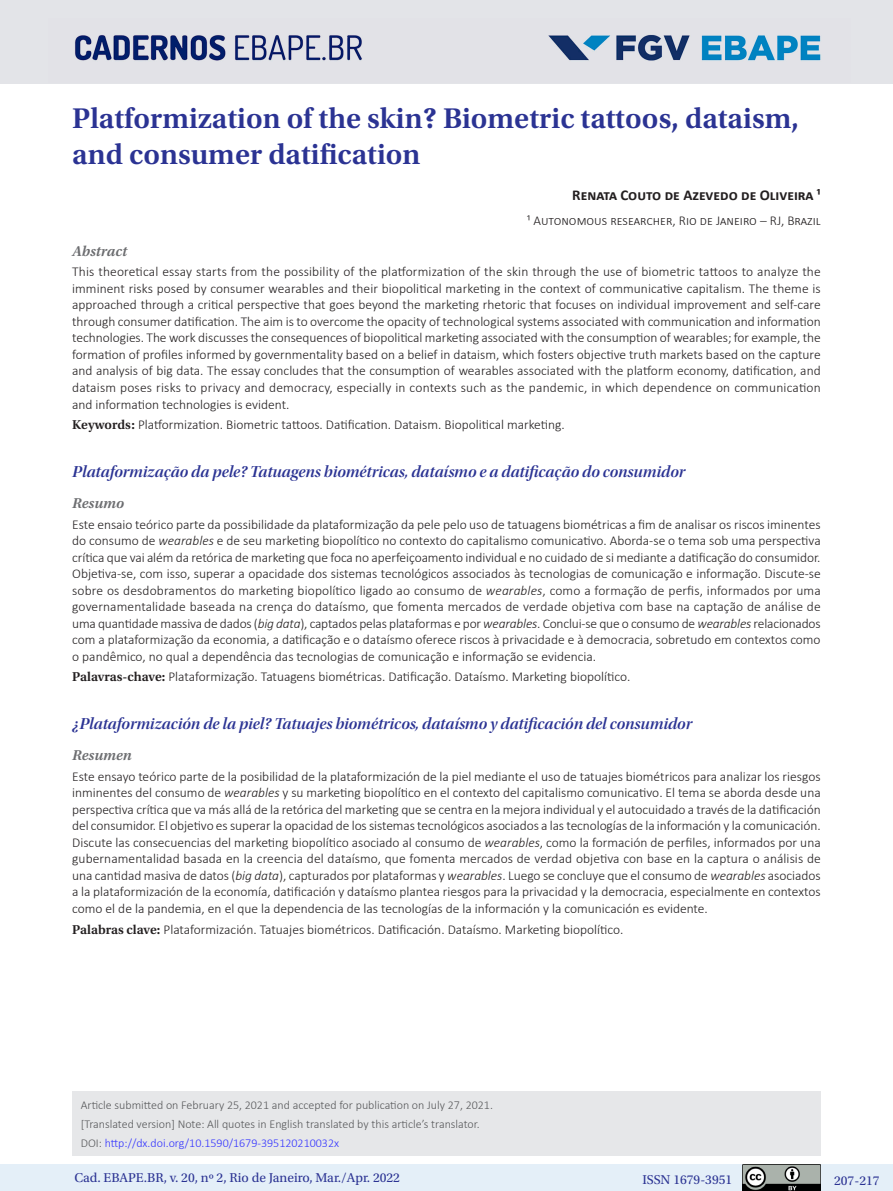
<style>
.page{position:relative;width:893px;height:1191px;background:#fff}
.page>*{position:absolute;margin:0;border:0;box-sizing:border-box;transform-origin:0 0}
._01_título_PT{font:600 30px/36px "Utopia Std";color:#2b3393}
._03_3_1_título_IN{font:16.5px "Utopia Std Semibold Disp It";color:#2b3393}
._02_autores{font:700 15px "Calibri";color:#231f20}
._03_0_titulo_resumo{font:italic 600 15px "Utopia Std";color:#6c6d70}
._03_1_1_resumo_PT{font:300 13.5px/16.5px "Calibri";color:#231f20;text-align:justify}
._03_3_2_resumo_IN{font:300 13.5px/16.5px "Calibri";letter-spacing:.015em;color:#231f20;text-align:justify}
._03_1_2_palavras-cha{font:300 13.5px "Calibri";color:#231f20}
.t1{font:13.5px "Utopia Std";color:#2b3393}
._02_autores_-_tit{font:300 13.5px "Calibri";color:#231f20}
._06_3_nota_de_rodape{font:300 12px "Calibri";color:#57585a}
._06_3_nota_de_rodape-2{font:300 12px "Calibri";color:#33f}
.s1{font-family:"Utopia Std";font-weight:600}
.s2{font-style:italic}
.s3{color:#57585a}
</style>
<div class="page">
<div style="left:0;top:1164px;width:893px;height:27px;background:#e4eff8"></div>
<img style="left:743px;top:1164px;width:78px;height:27px">
<div style="left:0;top:0;width:893px;height:84px;background:#e3e4e8"></div>
<img style="left:74px;top:34px;width:747px;height:27px">
<div style="left:72px;top:1091px;width:749px;height:64px;background:#e6e7e9"></div>
<p class="_01_título_PT" style="left:72px;top:101px;width:728px">Platformization of the skin? Biometric tattoos, dataism, and consumer datification</p>
<p class="_02_autores" style="left:572px;top:185px;width:250px">Renata Couto de Azevedo de Oliveira ¹</p>
<p class="_02_autores_-_tit" style="left:527px;top:212px;width:295px">¹ Autonomous researcher, Rio de Janeiro – RJ, Brazil</p>
<p class="_03_0_titulo_resumo" style="left:72px;top:242px;width:57px">Abstract</p>
<p class="_03_3_2_resumo_IN" style="left:72px;top:263px;width:750px">This theoretical essay starts from the possibility of the platformization of the skin through the use of biometric tattoos to analyze the imminent risks posed by consumer wearables and their biopolitical marketing in the context of communicative capitalism. The theme is approached through a critical perspective that goes beyond the marketing rhetoric that focuses on individual improvement and self-care through consumer datification. The aim is to overcome the opacity of technological systems associated with communication and information technologies. The work discusses the consequences of biopolitical marketing associated with the consumption of wearables; for example, the formation of profiles informed by governmentality based on a belief in dataism, which fosters objective truth markets based on the capture and analysis of big data. The essay concludes that the consumption of wearables associated with the platform economy, datification, and dataism poses risks to privacy and democracy, especially in contexts such as the pandemic, in which dependence on communication and information technologies is evident.</p>
<p class="_03_1_2_palavras-cha" style="left:72px;top:416px;width:494px"><span class="s1">Keywords:</span> Platformization. Biometric tattoos. Datification. Dataism. Biopolitical marketing.</p>
<p class="_03_3_1_título_IN" style="left:72px;top:463px;width:614px">Plataformização da pele? Tatuagens biométricas, dataísmo e a datificação do consumidor</p>
<p class="_03_0_titulo_resumo" style="left:72px;top:494px;width:53px">Resumo</p>
<p class="_03_1_1_resumo_PT" style="left:72px;top:516px;width:750px">Este ensaio teórico parte da possibilidade da plataformização da pele pelo uso de tatuagens biométricas a fim de analisar os riscos iminentes do consumo de <span class="s2">wearables</span> e de seu marketing biopolítico no contexto do capitalismo comunicativo. Aborda-se o tema sob uma perspectiva crítica que vai além da retórica de marketing que foca no aperfeiçoamento individual e no cuidado de si mediante a datificação do consumidor.<br>Objetiva-se, com isso, superar a opacidade dos sistemas tecnológicos associados às tecnologias de comunicação e informação. Discute-se sobre os desdobramentos do marketing biopolítico ligado ao consumo de <span class="s2">wearables</span>, como a formação de perfis, informados por uma governamentalidade baseada na crença do dataísmo, que fomenta mercados de verdade objetiva com base na captação de análise de uma quantidade massiva de dados (<span class="s2">big data</span>), captados pelas plataformas e por <span class="s2">wearables</span>. Conclui-se que o consumo de <span class="s2">wearables</span> relacionados com a plataformização da economia, a datificação e o dataísmo oferece riscos à privacidade e à democracia, sobretudo em contextos como o pandêmico, no qual a dependência das tecnologias de comunicação e informação se evidencia.</p>
<p class="_03_1_2_palavras-cha" style="left:72px;top:668px;width:560px"><span class="s1">Palavras-chave:</span> Plataformização. Tatuagens biométricas. Datificação. Dataísmo. Marketing biopolítico.</p>
<p class="_03_3_1_título_IN" style="left:72px;top:715px;width:621px">¿Plataformización de la piel? Tatuajes biométricos, dataísmo y datificación del consumidor</p>
<p class="_03_0_titulo_resumo" style="left:72px;top:746px;width:61px">Resumen</p>
<p class="_03_1_1_resumo_PT" style="left:72px;top:768px;width:750px">Este ensayo teórico parte de la posibilidad de la plataformización de la piel mediante el uso de tatuajes biométricos para analizar los riesgos inminentes del consumo de <span class="s2">wearables</span> y su marketing biopolítico en el contexto del capitalismo comunicativo. El tema se aborda desde una perspectiva crítica que va más allá de la retórica del marketing que se centra en la mejora individual y el autocuidado a través de la datificación del consumidor. El objetivo es superar la opacidad de los sistemas tecnológicos asociados a las tecnologías de la información y la comunicación.<br>Discute las consecuencias del marketing biopolítico asociado al consumo de <span class="s2">wearables</span>, como la formación de perfiles, informados por una gubernamentalidad basada en la creencia del dataísmo, que fomenta mercados de verdad objetiva con base en la captura o análisis de una cantidad masiva de datos (<span class="s2">big data</span>), capturados por plataformas y <span class="s2">wearables</span>. Luego se concluye que el consumo de <span class="s2">wearables</span> asociados a la plataformización de la economía, datificación y dataísmo plantea riesgos para la privacidad y la democracia, especialmente en contextos como el de la pandemia, en el que la dependencia de las tecnologías de la información y la comunicación es evidente.</p>
<p class="_03_1_2_palavras-cha" style="left:72px;top:920px;width:553px"><span class="s1">Palabras clave:</span> Plataformización. Tatuajes biométricos. Datificación. Dataísmo. Marketing biopolítico.</p>
<p class="_06_3_nota_de_rodape" style="left:81px;top:1097px;width:414px">Article submitted on February 25, 2021 and accepted for publication on July 27, 2021.</p>
<p class="_06_3_nota_de_rodape" style="left:81px;top:1116px;width:400px">[Translated version] Note: All quotes in English translated by this article’s translator.</p>
<p class="_06_3_nota_de_rodape-2" style="left:81px;top:1135px;width:260px"><span class="s3">DOI:</span> http://dx.doi.org/10.1590/1679-395120210032x</p>
<p class="t1" style="left:74px;top:1170px;width:327px">Cad. EBAPE.BR, v. 20, nº 2, Rio de Janeiro, Mar./Apr. 2022</p>
<p class="t1" style="left:642px;top:1172px;width:91px">ISSN 1679-3951</p>
<p class="t1" style="left:834px;top:1173px;width:47px">207-217</p>
</div>
